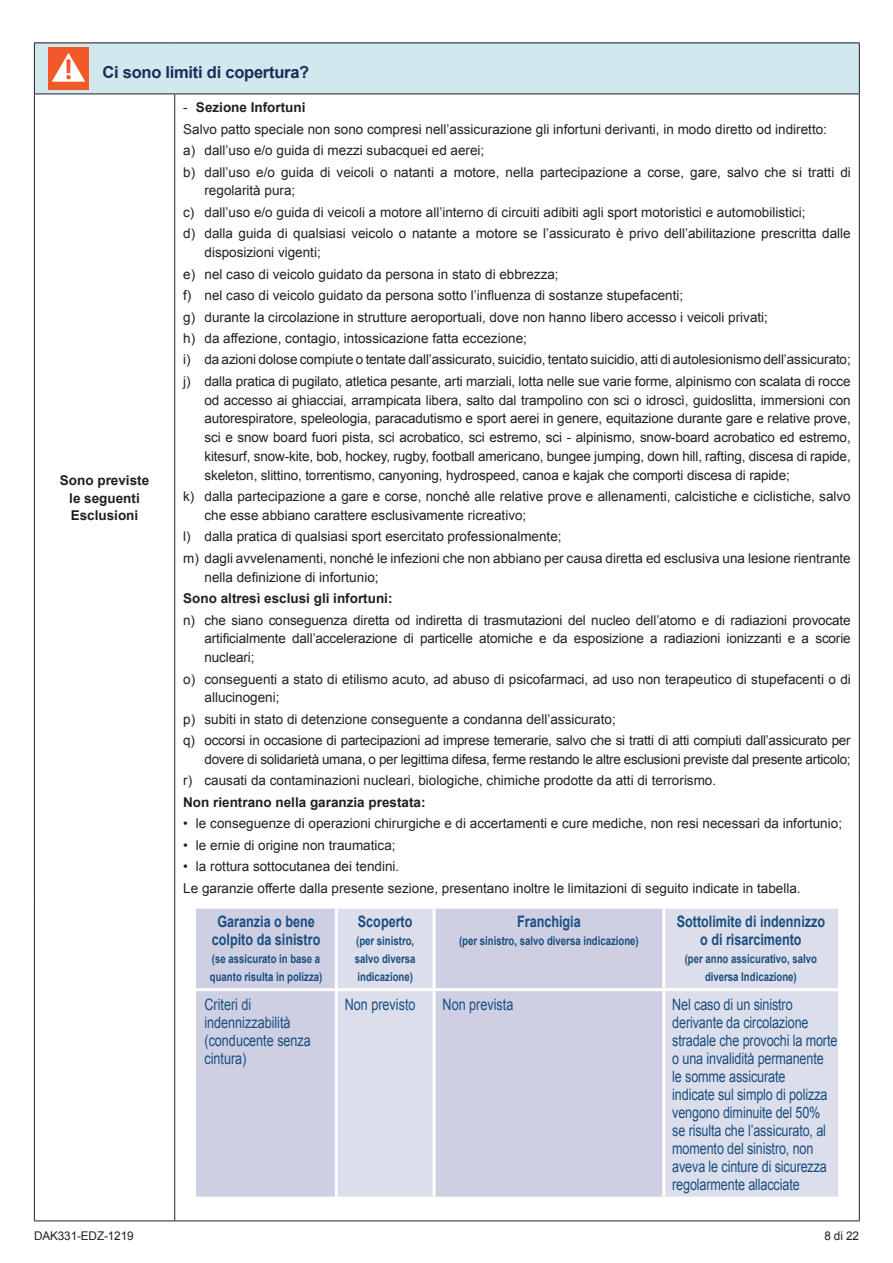
<style>
.page{position:relative;width:893px;height:1263px;background:#fff}
.page>*{position:absolute;margin:0;border:0;box-sizing:border-box;transform-origin:0 0}
.t1{font:700 16.5px "Arial";letter-spacing:-.015em;color:#1c2c59}
.t2{font:15.75px/18px "Arial";letter-spacing:-.01em;color:#184e7f;scale:.8 1}
.t3{font:700 15.75px/18px "Arial";color:#184e7f;text-align:center;scale:.8 1}
.t4{font:13.5px/21.5px "Arial";color:#231f20}
.t5{font:13.5px/21.5px "Arial";letter-spacing:-.02em;color:#231f20}
.t6{font:700 13.5px/17.2px "Arial";color:#231f20;text-align:center}
.t7{font:700 12px/18px "Arial";color:#184e7f;scale:.8 1}
.t8{font:12px "Arial";letter-spacing:-.01em;color:#231f20}
.s1{font-weight:700}
</style>
<div class="page">
<div style="left:34px;top:43px;width:825px;height:51px;background:#d0e8ee"></div>
<hr style="left:34px;top:43px;width:141px;height:1px;background:#231f20">
<hr style="left:34px;top:43px;width:1px;height:51px;background:#231f20">
<hr style="left:175px;top:43px;width:685px;height:1px;background:#231f20">
<hr style="left:859px;top:43px;width:1px;height:51px;background:#231f20">
<hr style="left:34px;top:94px;width:141px;height:1px;background:#231f20">
<hr style="left:34px;top:94px;width:1px;height:807px;background:#231f20">
<hr style="left:175px;top:94px;width:685px;height:1px;background:#231f20">
<hr style="left:174px;top:94px;width:1px;height:807px;background:#231f20">
<hr style="left:859px;top:94px;width:1px;height:807px;background:#231f20">
<hr style="left:34px;top:901px;width:1px;height:319px;background:#231f20">
<hr style="left:174px;top:901px;width:1px;height:319px;background:#231f20">
<hr style="left:859px;top:901px;width:1px;height:319px;background:#231f20">
<hr style="left:34px;top:1220px;width:141px;height:1px;background:#231f20">
<hr style="left:175px;top:1220px;width:685px;height:1px;background:#231f20">
<div style="left:48px;top:47px;width:41px;height:43px;background:#f15929"></div>
<svg style="left:52px;top:53px;width:33px;height:29px"></svg>
<svg style="left:196px;top:909px;width:237px;height:287px;background:#d4d5e6"></svg>
<div style="left:436px;top:909px;width:226px;height:287px;background:#cecfe3"></div>
<div style="left:665px;top:909px;width:173px;height:287px;background:#dddeec"></div>
<hr style="left:335px;top:909px;width:3px;height:79px;background:#fff">
<hr style="left:335px;top:991px;width:3px;height:205px;background:#fff">
<hr style="left:196px;top:988px;width:140px;height:3px;background:#fff">
<hr style="left:336px;top:988px;width:98px;height:3px;background:#fff">
<hr style="left:434px;top:988px;width:230px;height:3px;background:#fff">
<hr style="left:664px;top:988px;width:174px;height:3px;background:#fff">
<p class="t1" style="left:102px;top:61px;width:208px">Ci sono limiti di copertura?</p>
<p class="t6" style="left:60px;top:472px;width:91px">Sono previste le seguenti<br>Esclusioni</p>
<p class="t4" style="left:183px;top:97px;width:669px">- <span class="s1">Sezione Infortuni<br></span>Salvo patto speciale non sono compresi nell’assicurazione gli infortuni derivanti, in modo diretto od indiretto:<br>a) dall’uso e/o guida di mezzi subacquei ed aerei;<br>b) dall’uso e/o guida di veicoli o natanti a motore, nella partecipazione a corse, gare, salvo che si tratti di</p>
<p class="t4" style="left:183px;top:180px;width:669px;text-indent:21px">regolarità pura;<br>c) dall’uso e/o guida di veicoli a motore all’interno di circuiti adibiti agli sport motoristici e automobilistici;<br>d) dalla guida di qualsiasi veicolo o natante a motore se l’assicurato è privo dell’abilitazione prescritta dalle</p>
<p class="t4" style="left:183px;top:242px;width:669px;text-indent:21px">disposizioni vigenti;<br>e) nel caso di veicolo guidato da persona in stato di ebbrezza;<br>f) nel caso di veicolo guidato da persona sotto l’influenza di sostanze stupefacenti;<br>g) durante la circolazione in strutture aeroportuali, dove non hanno libero accesso i veicoli privati;<br>h) da affezione, contagio, intossicazione fatta eccezione;<br>i) da azioni dolose compiute o tentate dall’assicurato, suicidio, tentato suicidio, atti di autolesionismo dell’assicurato; j) dalla pratica di pugilato, atletica pesante, arti marziali, lotta nelle sue varie forme, alpinismo con scalata di rocce</p>
<p class="t4" style="left:204px;top:391px;width:648px;line-height:18.8px;text-align:justify">od accesso ai ghiacciai, arrampicata libera, salto dal trampolino con sci o idroscì, guidoslitta, immersioni con autorespiratore, speleologia, paracadutismo e sport aerei in genere, equitazione durante gare e relative prove, sci e snow board fuori pista, sci acrobatico, sci estremo, sci - alpinismo, snow-board acrobatico ed estremo, kitesurf, snow-kite, bob, hockey, rugby, football americano, bungee jumping, down hill, rafting, discesa di rapide, skeleton, slittino, torrentismo, canyoning, hydrospeed, canoa e kajak che comporti discesa di rapide;</p>
<p class="t4" style="left:204px;top:487px;width:648px;line-height:18.8px;text-indent:-21px">k) dalla partecipazione a gare e corse, nonché alle relative prove e allenamenti, calcistiche e ciclistiche, salvo che esse abbiano carattere esclusivamente ricreativo;</p>
<p class="t4" style="left:183px;top:526px;width:669px">l) dalla pratica di qualsiasi sport esercitato professionalmente;<br>m) dagli avvelenamenti, nonché le infezioni che non abbiano per causa diretta ed esclusiva una lesione rientrante</p>
<p class="t4" style="left:204px;top:566px;width:176px">nella definizione di infortunio;</p>
<p class="t6" style="left:183px;top:590px;width:211px">Sono altresì esclusi gli infortuni:</p>
<p class="t4" style="left:204px;top:610px;width:648px;line-height:18.8px;text-align:justify;text-indent:-21px">n) che siano conseguenza diretta od indiretta di trasmutazioni del nucleo dell’atomo e di radiazioni provocate artificialmente dall’accelerazione di particelle atomiche e da esposizione a radiazioni ionizzanti e a scorie nucleari;</p>
<p class="t4" style="left:204px;top:669px;width:648px;line-height:18.8px;text-indent:-21px">o) conseguenti a stato di etilismo acuto, ad abuso di psicofarmaci, ad uso non terapeutico di stupefacenti o di allucinogeni;</p>
<p class="t5" style="left:183px;top:708px;width:669px">p) subiti in stato di detenzione conseguente a condanna dell’assicurato;<br>q) occorsi in occasione di partecipazioni ad imprese temerarie, salvo che si tratti di atti compiuti dall’assicurato per</p>
<p class="t5" style="left:183px;top:749px;width:669px;text-indent:21px">dovere di solidarietà umana, o per legittima difesa, ferme restando le altre esclusioni previste dal presente articolo; r) causati da contaminazioni nucleari, biologiche, chimiche prodotte da atti di terrorismo.</p>
<p class="t6" style="left:183px;top:794px;width:244px">Non rientrano nella garanzia prestata:</p>
<p class="t4" style="left:183px;top:813px;width:660px">• le conseguenze di operazioni chirurgiche e di accertamenti e cure mediche, non resi necessari da infortunio;</p>
<p class="t4" style="left:183px;top:834px;width:214px">• le ernie di origine non traumatica;</p>
<p class="t4" style="left:183px;top:856px;width:619px">• la rottura sottocutanea dei tendini.<br>Le garanzie offerte dalla presente sezione, presentano inoltre le limitazioni di seguito indicate in tabella.</p>
<p class="t3" style="left:212px;top:913px;width:137px">Garanzia o bene colpito da sinistro</p>
<p class="t7" style="left:210px;top:950px;width:142px">(se assicurato in base a quanto risulta in polizza)</p>
<p class="t3" style="left:358px;top:913px;width:70px">Scoperto</p>
<p class="t7" style="left:355px;top:932px;width:78px;text-align:justify">(per sinistro, salvo diversa indicazione)</p>
<p class="t3" style="left:677px;top:913px;width:187px">Sottolimite di indennizzo o di risarcimento</p>
<p class="t7" style="left:685px;top:950px;width:167px;text-align:center">(per anno assicurativo, salvo diversa Indicazione)</p>
<p class="t3" style="left:517px;top:913px;width:81px">Franchigia</p>
<p class="t7" style="left:459px;top:932px;width:226px">(per sinistro, salvo diversa indicazione)</p>
<p class="t2" style="left:204px;top:995px;width:135px">Criteri di indennizzabilità (conducente senza cintura)</p>
<p class="t2" style="left:345px;top:995px;width:90px">Non previsto</p>
<p class="t2" style="left:443px;top:995px;width:90px">Non prevista</p>
<p class="t2" style="left:672px;top:995px;width:208px">Nel caso di un sinistro derivante da circolazione stradale che provochi la morte o una invalidità permanente le somme assicurate<br>indicate sul simplo di polizza vengono diminuite del 50% se risulta che l’assicurato, al momento del sinistro, non aveva le cinture di sicurezza regolarmente allacciate</p>
<p class="t8" style="left:34px;top:1228px;width:101px">DAK331-EDZ-1219</p>
<p class="t8" style="left:824px;top:1228px;width:36px">8 di 22</p>
</div>
